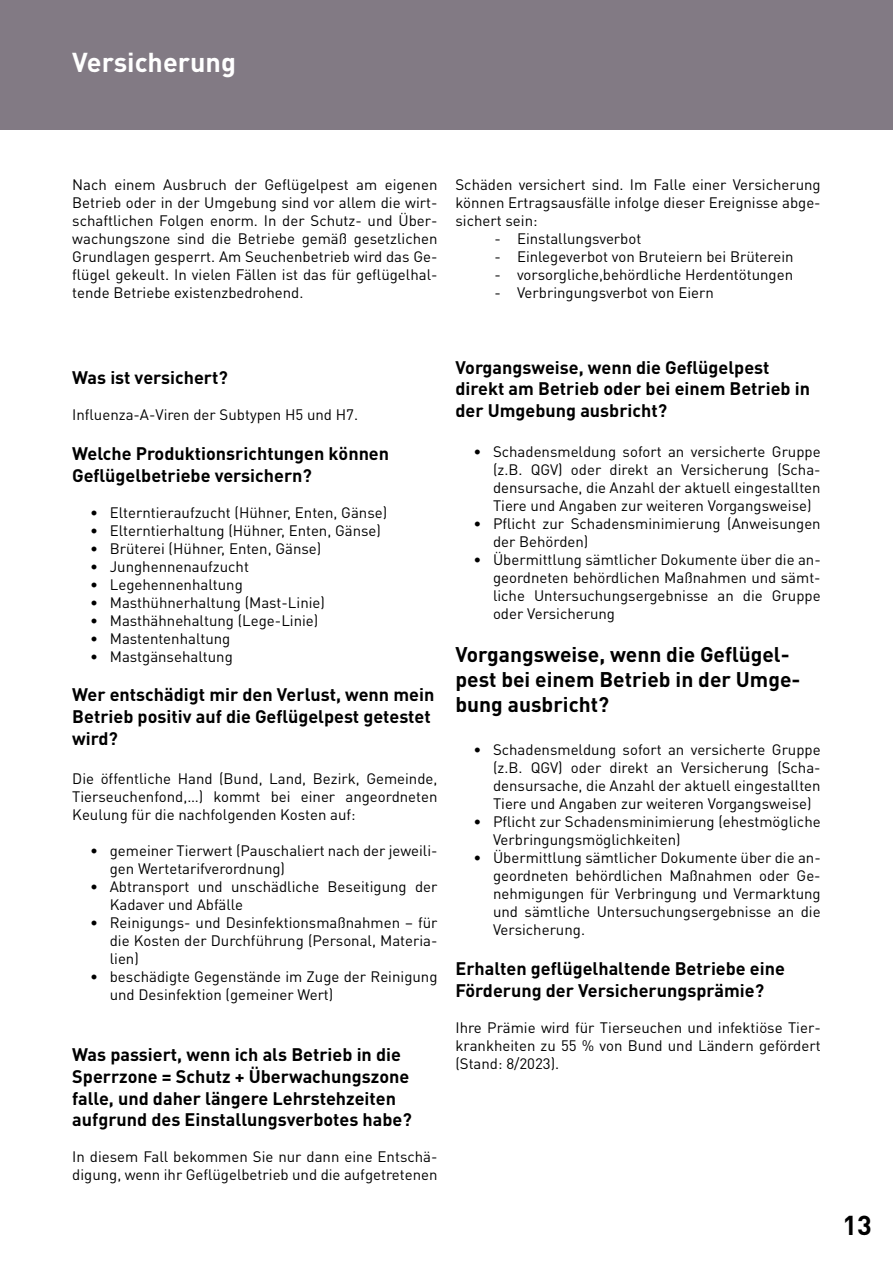
<style>
.page{position:relative;width:893px;height:1263px;background:#fff}
.page>*{position:absolute;margin:0;border:0;box-sizing:border-box;transform-origin:0 0}
.t1{font:700 27px "DIN Pro";color:#fff}
.t2{font:700 27px "DIN Pro";color:#000}
.t3{font:700 21px/25.2px "DIN Pro";color:#000}
.t4{font:700 18px/21.6px "DIN Pro";color:#000}
.t5{font:15px/18px "DIN Pro";color:#000;text-align:justify}
</style>
<div class="page">
<div style="left:0;top:0;width:893px;height:130px;background:#827a84"></div>
<h1 class="t1" style="left:72px;top:44px;width:165px">Versicherung</h1>
<p class="t5" style="left:72px;top:175px;width:367px">Nach einem Ausbruch der Geflügelpest am eigenen Betrieb oder in der Umgebung sind vor allem die wirt&shy;schaftlichen Folgen enorm. In der Schutz- und Über&shy;wachungszone sind die Betriebe gemäß gesetzlichen Grundlagen gesperrt. Am Seuchenbetrieb wird das Ge&shy;flügel gekeult. In vielen Fällen ist das für geflügelhal&shy;tende Betriebe existenzbedrohend.</p>
<p class="t5" style="left:455px;top:175px;width:367px">Schäden versichert sind. Im Falle einer Versicherung können Ertragsausfälle infolge dieser Ereignisse abge&shy;sichert sein:</p>
<p class="t5" style="left:494px;top:229px;width:148px">- Einstallungsverbot</p>
<p class="t5" style="left:494px;top:247px;width:301px">- Einlegeverbot von Bruteiern bei Brüterein</p>
<p class="t5" style="left:494px;top:265px;width:300px">- vorsorgliche,behördliche Herdentötungen</p>
<p class="t5" style="left:494px;top:283px;width:221px">- Verbringungsverbot von Eiern</p>
<p class="t4" style="left:72px;top:366px;width:157px">Was ist versichert?</p>
<p class="t5" style="left:72px;top:405px;width:287px">Influenza-A-Viren der Subtypen H5 und H7.</p>
<p class="t4" style="left:72px;top:442px;width:318px">Welche Produktionsrichtungen können<br>Geflügelbetriebe versichern?</p>
<p class="t5" style="left:90px;top:503px;width:298px">• Elterntieraufzucht (Hühner, Enten, Gänse)</p>
<p class="t5" style="left:90px;top:521px;width:292px">• Elterntierhaltung (Hühner, Enten, Gänse)</p>
<p class="t5" style="left:90px;top:539px;width:233px">• Brüterei (Hühner, Enten, Gänse)</p>
<p class="t5" style="left:90px;top:557px;width:160px">• Junghennenaufzucht</p>
<p class="t5" style="left:90px;top:575px;width:154px">• Legehennenhaltung</p>
<p class="t5" style="left:90px;top:593px;width:236px">• Masthühnerhaltung (Mast-Linie)</p>
<p class="t5" style="left:90px;top:611px;width:230px">• Masthähnehaltung (Lege-Linie)</p>
<p class="t5" style="left:90px;top:629px;width:142px">• Mastentenhaltung</p>
<p class="t5" style="left:90px;top:647px;width:144px">• Mastgänsehaltung</p>
<p class="t4" style="left:72px;top:683px;width:363px">Wer entschädigt mir den Verlust, wenn mein<br>Betrieb positiv auf die Geflügelpest getestet wird?</p>
<p class="t5" style="left:72px;top:769px;width:367px">Die öffentliche Hand (Bund, Land, Bezirk, Gemeinde, Tierseuchenfond,…) kommt bei einer angeordneten Keulung für die nachfolgenden Kosten auf:</p>
<p class="t5" style="left:110px;top:841px;width:329px;text-indent:-19px">• gemeiner Tierwert (Pauschaliert nach der jeweili&shy;gen Wertetarifverordnung)</p>
<p class="t5" style="left:110px;top:877px;width:329px;text-indent:-19px">• Abtransport und unschädliche Beseitigung der<br>Kadaver und Abfälle</p>
<p class="t5" style="left:110px;top:913px;width:329px;text-indent:-19px">• Reinigungs- und Desinfektionsmaßnahmen – für die Kosten der Durchführung (Personal, Materia&shy;lien)</p>
<p class="t5" style="left:110px;top:967px;width:329px;text-indent:-19px">• beschädigte Gegenstände im Zuge der Reinigung und Desinfektion (gemeiner Wert)</p>
<p class="t4" style="left:72px;top:1043px;width:341px">Was passiert, wenn ich als Betrieb in die Sperrzone = Schutz + Überwachungszone falle, und daher längere Lehrstehzeiten aufgrund des Einstallungsverbotes habe?</p>
<p class="t5" style="left:72px;top:1147px;width:367px">In diesem Fall bekommen Sie nur dann eine Entschä&shy;digung, wenn ihr Geflügelbetrieb und die aufgetretenen</p>
<p class="t4" style="left:455px;top:356px;width:356px">Vorgangsweise, wenn die Geflügelpest direkt am Betrieb oder bei einem Betrieb in der Umgebung ausbricht?</p>
<p class="t5" style="left:493px;top:441px;width:329px;text-indent:-20px">• Schadensmeldung sofort an versicherte Gruppe (z.B. QGV) oder direkt an Versicherung (Scha&shy;densursache, die Anzahl der aktuell eingestallten Tiere und Angaben zur weiteren Vorgangsweise)</p>
<p class="t5" style="left:493px;top:513px;width:329px;text-indent:-20px">• Pflicht zur Schadensminimierung (Anweisungen der Behörden)</p>
<p class="t5" style="left:493px;top:549px;width:329px;text-indent:-20px">• Übermittlung sämtlicher Dokumente über die an&shy;geordneten behördlichen Maßnahmen und sämt&shy;liche Untersuchungsergebnisse an die Gruppe oder Versicherung</p>
<h2 class="t3" style="left:455px;top:641px;width:346px">Vorgangsweise, wenn die Geflügel&shy;pest bei einem Betrieb in der Umge&shy;bung ausbricht?</h2>
<p class="t5" style="left:493px;top:740px;width:329px;text-indent:-20px">• Schadensmeldung sofort an versicherte Gruppe (z.B. QGV) oder direkt an Versicherung (Scha&shy;densursache, die Anzahl der aktuell eingestallten Tiere und Angaben zur weiteren Vorgangsweise)</p>
<p class="t5" style="left:493px;top:812px;width:329px;text-indent:-20px">• Pflicht zur Schadensminimierung (ehestmögliche<br>Verbringungsmöglichkeiten)</p>
<p class="t5" style="left:493px;top:848px;width:329px;text-indent:-20px">• Übermittlung sämtlicher Dokumente über die an&shy;geordneten behördlichen Maßnahmen oder Ge&shy;nehmigungen für Verbringung und Vermarktung und sämtliche Untersuchungsergebnisse an die Versicherung.</p>
<p class="t4" style="left:455px;top:957px;width:331px">Erhalten geflügelhaltende Betriebe eine<br>Förderung der Versicherungsprämie?</p>
<p class="t5" style="left:455px;top:1017px;width:367px">Ihre Prämie wird für Tierseuchen und infektiöse Tier&shy;krankheiten zu 55 % von Bund und Ländern gefördert (Stand: 8/2023).</p>
<h1 class="t2" style="left:842px;top:1206px;width:31px">13</h1>
</div>
